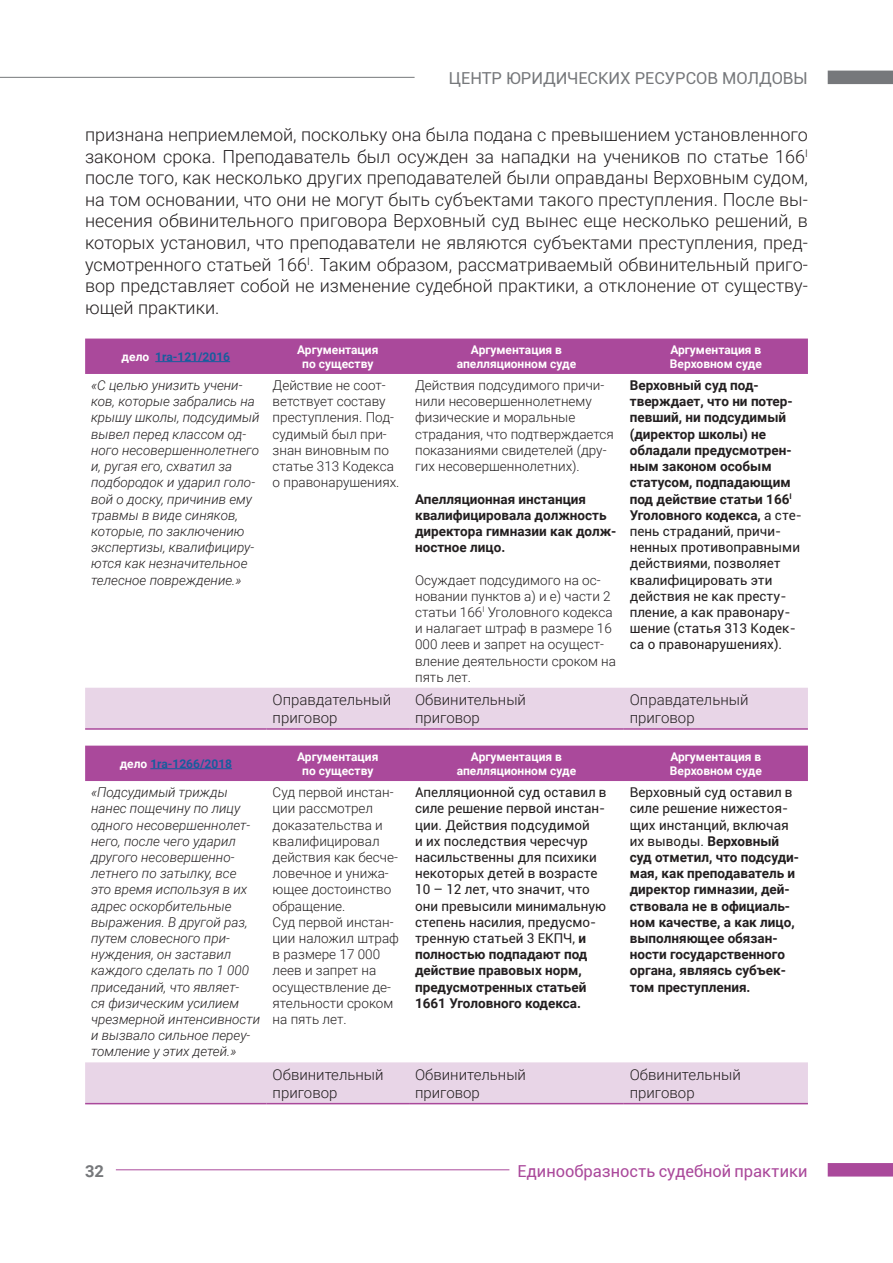
<style>
.page{position:relative;width:893px;height:1263px;background:#fff}
.page>*{position:absolute;margin:0;border:0;box-sizing:border-box;transform-origin:0 0}
.t1{font:300 18px/21.6px "Roboto";color:#231f20;text-align:justify}
.t2{font:16.5px "Roboto";color:#aa499b}
.t3{font:16.5px "Roboto";color:#76787b}
.t4{font:700 16.5px "Roboto";color:#76787b}
.tabel{font:300 15px/18px "Roboto";color:#231f20}
.tabel-2{font:700 13.5px/16.2px "Roboto";color:#231f20}
.tabel-3{font:300 13.5px/16.2px "Roboto";color:#231f20}
.tabel-4{font:italic 300 13.5px/16.2px "Roboto";color:#231f20}
.tabel-5{font:13.5px/16.2px "Roboto";color:#231f20}
.Tabel_primul_rand{font:700 12px "Roboto";color:#fff}
.Tabel_primul_rand-2{font:700 12px "Roboto";color:#175d9e}
.s1{color:#fff}
.s2{font-weight:400}
.s3{font-weight:700}
</style>
<div class="page">
<div style="left:828px;top:1163px;width:65px;height:13px;background:#aa499b"></div>
<hr style="left:116px;top:1169px;width:393px;height:1px;background:#aa499b">
<div style="left:828px;top:71px;width:65px;height:13px;background:#76787b"></div>
<hr style="left:0;top:77px;width:415px;height:1px;background:#76787b">
<div style="left:85px;top:339px;width:723px;height:35px;background:#aa499b"></div>
<div style="left:85px;top:688px;width:723px;height:40px;background:#e8d5e7"></div>
<hr style="left:85px;top:728px;width:182px;height:2px;background:#aa499b">
<hr style="left:267px;top:728px;width:142px;height:2px;background:#aa499b">
<hr style="left:409px;top:728px;width:215px;height:2px;background:#aa499b">
<hr style="left:624px;top:728px;width:184px;height:2px;background:#aa499b">
<hr style="left:155px;top:361px;width:75px;height:1px;background:#175d9e">
<div style="left:85px;top:746px;width:723px;height:35px;background:#aa499b"></div>
<div style="left:85px;top:1062px;width:723px;height:41px;background:#e8d5e7"></div>
<hr style="left:85px;top:1103px;width:182px;height:1px;background:#aa499b">
<hr style="left:267px;top:1103px;width:142px;height:1px;background:#aa499b">
<hr style="left:409px;top:1103px;width:215px;height:1px;background:#aa499b">
<hr style="left:624px;top:1103px;width:184px;height:1px;background:#aa499b">
<hr style="left:150px;top:768px;width:82px;height:1px;background:#175d9e">
<p class="t3" style="left:449px;top:67px;width:360px">ЦЕНТР ЮРИДИЧЕСКИХ РЕСУРСОВ МОЛДОВЫ</p>
<p class="t1" style="left:85px;top:123px;width:724px">признана неприемлемой, поскольку она была подана с превышением установленного законом срока. Преподаватель был осужден за нападки на учеников по статье 166<sup>I </sup>после того, как несколько других преподавателей были оправданы Верховным судом, на том основании, что они не могут быть субъектами такого преступления. После вы&shy;несения обвинительного приговора Верховный суд вынес еще несколько решений, в которых установил, что преподаватели не являются субъектами преступления, пред&shy;усмотренного статьей 166<sup>I</sup>. Таким образом, рассматриваемый обвинительный приго&shy;вор представляет собой не изменение судебной практики, а отклонение от существу&shy;ющей практики.</p>
<p class="Tabel_primul_rand-2" style="left:122px;top:348px;width:110px"><span class="s1">дело</span> 1ra-121/2016</p>
<p class="Tabel_primul_rand" style="left:297px;top:341px;width:83px">Аргументация</p>
<p class="Tabel_primul_rand" style="left:302px;top:355px;width:73px">по существу</p>
<p class="Tabel_primul_rand" style="left:471px;top:341px;width:93px">Аргументация в</p>
<p class="Tabel_primul_rand" style="left:457px;top:355px;width:121px">апелляционном суде</p>
<p class="tabel-4" style="left:91px;top:377px;width:170px">«С целью унизить учени&shy;ков, которые забрались на крышу школы, подсудимый вывел перед классом од&shy;ного несовершеннолетнего и, ругая его, схватил за подбородок и ударил голо&shy;вой о доску, причинив ему травмы в виде синяков, которые, по заключению экспертизы, квалифициру&shy;ются как незначительное телесное повреждение.»</p>
<p class="tabel-3" style="left:273px;top:377px;width:128px">Действие не соот&shy;ветствует составу преступления. Под&shy;судимый был при&shy;знан виновным по статье 313 Кодекса о правонарушениях.</p>
<p class="tabel-3" style="left:415px;top:377px;width:200px">Действия подсудимого причи&shy;нили несовершеннолетнему физические и моральные страдания, что подтверждается показаниями свидетелей (дру&shy;гих несовершеннолетних).</p>
<p class="tabel-2" style="left:415px;top:490px;width:203px">Апелляционная инстанция квалифицировала должность директора гимназии как долж&shy;ностное лицо.</p>
<p class="tabel-3" style="left:415px;top:571px;width:203px">Осуждает подсудимого на ос&shy;новании пунктов а) и е) части 2 статьи 166<sup>I</sup> Уголовного кодекса и налагает штраф в размере 16<br>000 леев и запрет на осущест&shy;вление деятельности сроком на пять лет.</p>
<p class="Tabel_primul_rand-2" style="left:120px;top:755px;width:114px"><span class="s1">дело</span> 1ra-1266/2018</p>
<p class="tabel" style="left:273px;top:690px;width:120px">Оправдательный приговор</p>
<p class="tabel" style="left:415px;top:690px;width:112px">Обвинительный</p>
<p class="tabel" style="left:415px;top:708px;width:66px">приговор</p>
<p class="Tabel_primul_rand" style="left:297px;top:748px;width:83px">Аргументация</p>
<p class="Tabel_primul_rand" style="left:302px;top:762px;width:73px">по существу</p>
<p class="Tabel_primul_rand" style="left:471px;top:748px;width:93px">Аргументация в</p>
<p class="Tabel_primul_rand" style="left:457px;top:762px;width:121px">апелляционном суде</p>
<p class="Tabel_primul_rand" style="left:670px;top:341px;width:93px">Аргументация в</p>
<p class="Tabel_primul_rand" style="left:670px;top:355px;width:93px">Верховном суде</p>
<p class="tabel-2" style="left:630px;top:377px;width:174px">Верховный суд под&shy;тверждает, что ни потер&shy;певший, ни подсудимый (директор школы) не обладали предусмотрен&shy;ным законом особым статусом, подпадающим под действие статьи 166<sup>I<br></sup>Уголовного кодекса, <span class="s2">а сте&shy;пень страданий, причи&shy;ненных противоправными действиями, позволяет квалифицировать эти действия не как престу&shy;пление, а как правонару&shy;шение (статья 313 Кодек&shy;са о правонарушениях).</span></p>
<p class="tabel" style="left:630px;top:690px;width:120px">Оправдательный</p>
<p class="tabel" style="left:630px;top:708px;width:66px">приговор</p>
<p class="Tabel_primul_rand" style="left:670px;top:748px;width:93px">Аргументация в</p>
<p class="Tabel_primul_rand" style="left:670px;top:762px;width:93px">Верховном суде</p>
<p class="tabel-4" style="left:91px;top:784px;width:170px">«Подсудимый трижды нанес пощечину по лицу одного несовершеннолет&shy;него, после чего ударил другого несовершенно&shy;летнего по затылку, все<br>это время используя в их адрес оскорбительные выражения. В другой раз, путем словесного при&shy;нуждения, он заставил каждого сделать по 1 000 приседаний, что являет-<br>ся физическим усилием чрезмерной интенсивности и вызвало сильное переу&shy;томление у этих детей.»</p>
<p class="tabel-3" style="left:273px;top:784px;width:127px">Суд первой инстан&shy;ции рассмотрел доказательства и квалифицировал действия как бесче&shy;ловечное и унижа&shy;ющее достоинство обращение.</p>
<p class="tabel-3" style="left:273px;top:913px;width:128px">Суд первой инстан&shy;ции наложил штраф в размере 17 000 леев и запрет на осуществление де&shy;ятельности сроком на пять лет.</p>
<p class="tabel-5" style="left:415px;top:784px;width:193px">Апелляционной суд оставил в силе решение первой инстан&shy;ции. Действия подсудимой<br>и их последствия чересчур насильственны для психики некоторых детей в возрасте<br>10 – 12 лет, что значит, что они превысили минимальную степень насилия, предусмо&shy;тренную статьей 3 ЕКПЧ, <span class="s3">и полностью подпадают под действие правовых норм, предусмотренных статьей<br>1661 Уголовного кодекса.</span></p>
<p class="tabel-2" style="left:630px;top:784px;width:171px"><span class="s2">Верховный суд оставил в силе решение нижестоя&shy;щих инстанций, включая их выводы.</span> Верховный суд отметил, что подсуди&shy;мая, как преподаватель и директор гимназии, дей&shy;ствовала не в официаль&shy;ном качестве, а как лицо, выполняющее обязан&shy;ности государственного органа, являясь субъек&shy;том преступления.</p>
<p class="tabel" style="left:273px;top:1065px;width:112px">Обвинительный приговор</p>
<p class="tabel" style="left:415px;top:1065px;width:112px">Обвинительный</p>
<p class="tabel" style="left:415px;top:1083px;width:66px">приговор</p>
<p class="tabel" style="left:630px;top:1065px;width:112px">Обвинительный приговор</p>
<p class="t4" style="left:85px;top:1159px;width:20px">32</p>
<p class="t2" style="left:517px;top:1159px;width:292px">Единообразность судебной практики</p>
</div>
